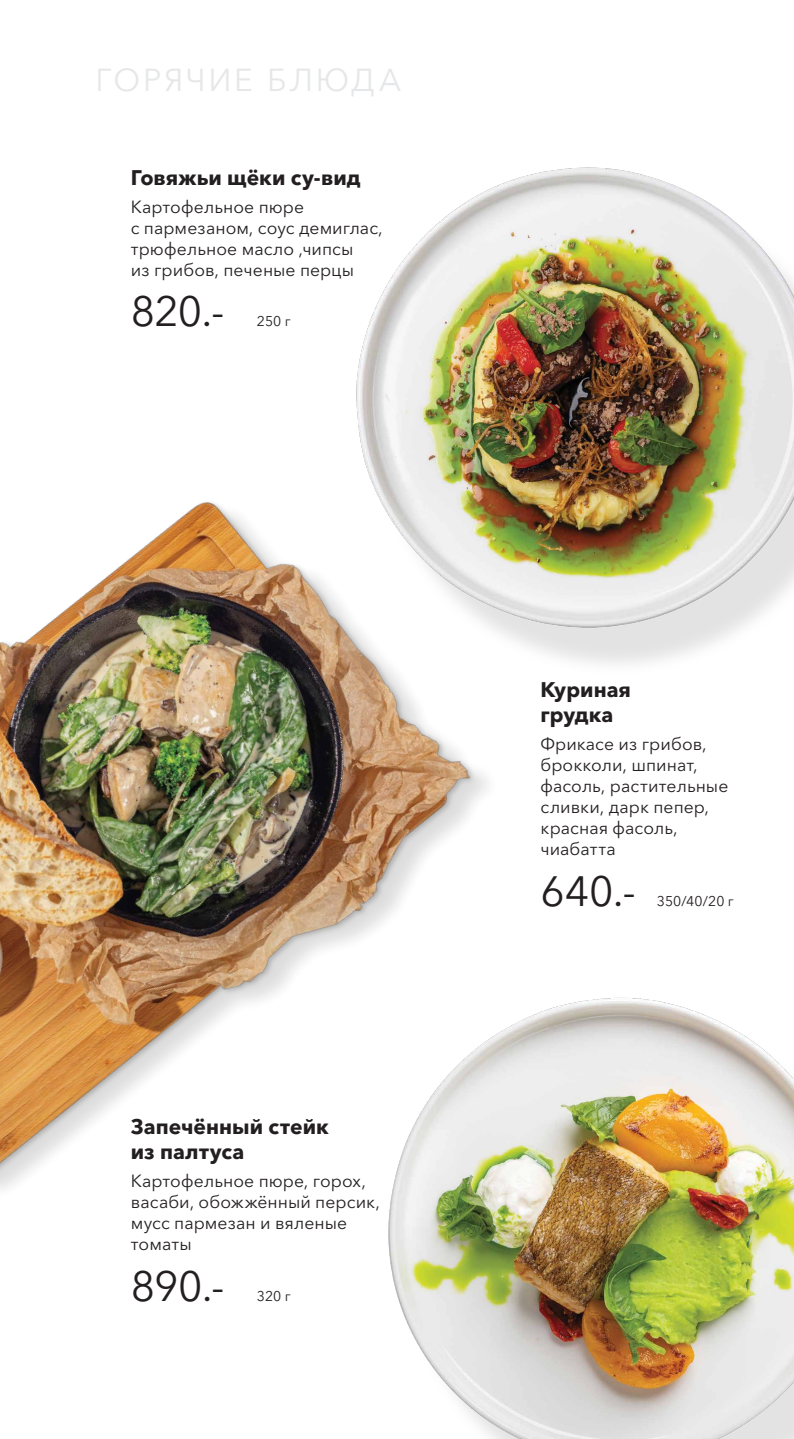
<style>
.page{position:relative;width:794px;height:1439px;background:#fff}
.page>*{position:absolute;margin:0;border:0;box-sizing:border-box;transform-origin:0 0}
.t1{font:42px "Avenir Next Cyr";letter-spacing:-.015em;color:#231f20}
.t2{font:31.5px "Avenir Next Cyr";letter-spacing:.085em;color:#e6e7e8}
.t3{font:700 21px/25.2px "Avenir Next Cyr";color:#231f20}
.t4{font:17.5px/21px "Avenir Next Cyr";letter-spacing:.005em;color:#231f20}
.t5{font:14px "Avenir Next Cyr";letter-spacing:.005em;color:#231f20}
</style>
<div class="page">
<img style="left:0;top:502px;width:472px;height:687px">
<img style="left:321px;top:167px;width:473px;height:640px">
<img style="left:342px;top:969px;width:452px;height:470px">
<h2 class="t2" style="left:96px;top:61px;width:307px">ГОРЯЧИЕ БЛЮДА</h2>
<p class="t3" style="left:131px;top:165px;width:231px">Говяжьи щёки су-вид</p>
<p class="t4" style="left:131px;top:196px;width:253px">Картофельное пюре<br>с пармезаном, соус демиглас, трюфельное масло ,чипсы<br>из грибов, печеные перцы</p>
<h1 class="t1" style="left:131px;top:287px;width:95px">820.-</h1>
<p class="t5" style="left:257px;top:313px;width:35px">250 г</p>
<p class="t3" style="left:131px;top:1114px;width:199px">Запечённый стейк из палтуса</p>
<p class="t4" style="left:131px;top:1170px;width:251px">Картофельное пюре, горох, васаби, обожжённый персик, мусс пармезан и вяленые томаты</p>
<h1 class="t1" style="left:131px;top:1261px;width:95px">890.-</h1>
<p class="t5" style="left:257px;top:1287px;width:35px">320 г</p>
<p class="t3" style="left:540px;top:677px;width:92px">Куриная грудка</p>
<p class="t4" style="left:540px;top:734px;width:189px">Фрикасе из грибов, брокколи, шпинат, фасоль, растительные сливки, дарк пепер, красная фасоль, чиабатта</p>
<h1 class="t1" style="left:540px;top:866px;width:97px">640.-</h1>
<p class="t5" style="left:657px;top:892px;width:78px">350/40/20 г</p>
</div>
